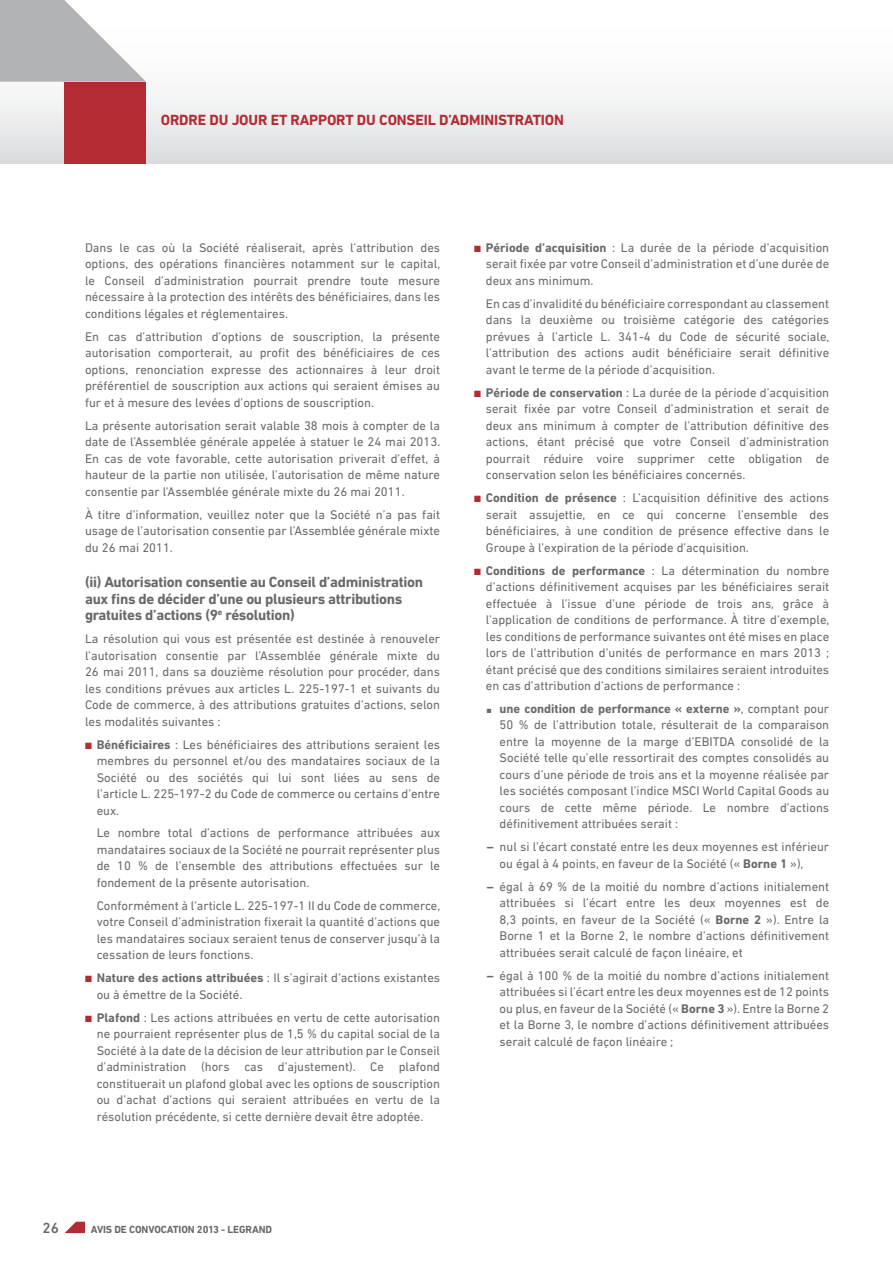
<style>
.page{position:relative;width:893px;height:1263px;background:#fff}
.page>*{position:absolute;margin:0;border:0;box-sizing:border-box;transform-origin:0 0}
.t1{font:700 15px/16.5px "DIN Next LT Pro";letter-spacing:-.02em;color:#69696c}
.t2{font:700 15px "DIN Next LT Pro";letter-spacing:-.01em;color:#b32b33}
.t3{font:500 15px "DIN Next LT Pro";color:#69696c}
.t4{font:12.75px/16.5px "DIN Next LT Pro";color:#69696c;text-align:justify}
.t5{font:700 10.5px "DIN Next LT Pro";letter-spacing:-.01em;color:#69696c}
.s1{color:#b32b33}
.s2{font-weight:700}
</style>
<div class="page">
<svg style="left:65px;top:1222px;width:20px;height:11px"></svg>
<div style="left:0;top:0;width:893px;height:163px;background:linear-gradient(to bottom,#fff,#e2e3e5)"></div>
<div style="left:64px;top:82px;width:82px;height:81px;background:#b32b33"></div>
<svg style="left:0;top:0;width:146px;height:82px"></svg>
<p class="t2" style="left:161px;top:114px;width:405px">ORDRE DU JOUR ET RAPPORT DU CONSEIL D’ADMINISTRATION</p>
<p class="t4" style="left:85px;top:240px;width:357px">Dans le cas où la Société réaliserait, après l’attribution des options, des opérations financières notamment sur le capital, le Conseil d’administration pourrait prendre toute mesure nécessaire à la protection des intérêts des bénéficiaires, dans les conditions légales et réglementaires.</p>
<p class="t4" style="left:85px;top:329px;width:357px">En cas d’attribution d’options de souscription, la présente autorisation comporterait, au profit des bénéficiaires de ces options, renonciation expresse des actionnaires à leur droit préférentiel de souscription aux actions qui seraient émises au fur et à mesure des levées d’options de souscription.</p>
<p class="t4" style="left:85px;top:418px;width:357px">La présente autorisation serait valable 38 mois à compter de la date de l’Assemblée générale appelée à statuer le 24 mai 2013.<br>En cas de vote favorable, cette autorisation priverait d’effet, à hauteur de la partie non utilisée, l’autorisation de même nature consentie par l’Assemblée générale mixte du 26 mai 2011.</p>
<p class="t4" style="left:85px;top:507px;width:357px">À titre d’information, veuillez noter que la Société n’a pas fait usage de l’autorisation consentie par l’Assemblée générale mixte du 26 mai 2011.</p>
<p class="t1" style="left:85px;top:575px;width:339px">(ii) Autorisation consentie au Conseil d’administration aux fins de décider d’une ou plusieurs attributions gratuites d’actions (9<sup>e</sup> résolution)</p>
<p class="t4" style="left:85px;top:632px;width:357px">La résolution qui vous est présentée est destinée à renouveler l’autorisation consentie par l’Assemblée générale mixte du 26 mai 2011, dans sa douzième résolution pour procéder, dans les conditions prévues aux articles L. 225-197-1 et suivants du Code de commerce, à des attributions gratuites d’actions, selon les modalités suivantes :</p>
<p class="t4" style="left:97px;top:737px;width:345px;text-indent:-12px"><span class="s1">■</span> <span class="s2">Bénéficiaires</span> : Les bénéficiaires des attributions seraient les membres du personnel et/ou des mandataires sociaux de la Société ou des sociétés qui lui sont liées au sens de l’article L. 225-197-2 du Code de commerce ou certains d’entre eux.</p>
<p class="t4" style="left:97px;top:826px;width:345px">Le nombre total d’actions de performance attribuées aux mandataires sociaux de la Société ne pourrait représenter plus de 10 % de l’ensemble des attributions effectuées sur le fondement de la présente autorisation.</p>
<p class="t4" style="left:97px;top:898px;width:345px">Conformément à l’article L. 225-197-1 II du Code de commerce, votre Conseil d’administration fixerait la quantité d’actions que les mandataires sociaux seraient tenus de conserver jusqu’à la cessation de leurs fonctions.</p>
<p class="t4" style="left:97px;top:971px;width:345px;text-indent:-12px"><span class="s1">■</span> <span class="s2">Nature des actions attribuées</span> : Il s’agirait d’actions existantes ou à émettre de la Société.</p>
<p class="t4" style="left:97px;top:1010px;width:345px;text-indent:-12px"><span class="s1">■</span> <span class="s2">Plafond</span> : Les actions attribuées en vertu de cette autorisation ne pourraient représenter plus de 1,5 % du capital social de la Société à la date de la décision de leur attribution par le Conseil d’administration (hors cas d’ajustement). Ce plafond constituerait un plafond global avec les options de souscription ou d’achat d’actions qui seraient attribuées en vertu de la résolution précédente, si cette dernière devait être adoptée.</p>
<p class="t4" style="left:486px;top:240px;width:345px;text-indent:-12px"><span class="s1">■</span> <span class="s2">Période d’acquisition</span> : La durée de la période d’acquisition serait fixée par votre Conseil d’administration et d’une durée de deux ans minimum.</p>
<p class="t4" style="left:486px;top:296px;width:345px">En cas d’invalidité du bénéficiaire correspondant au classement dans la deuxième ou troisième catégorie des catégories prévues à l’article L. 341-4 du Code de sécurité sociale, l’attribution des actions audit bénéficiaire serait définitive avant le terme de la période d’acquisition.</p>
<p class="t4" style="left:486px;top:385px;width:345px;text-indent:-12px"><span class="s1">■</span> <span class="s2">Période de conservation</span> : La durée de la période d’acquisition serait fixée par votre Conseil d’administration et serait de deux ans minimum à compter de l’attribution définitive des actions, étant précisé que votre Conseil d’administration pourrait réduire voire supprimer cette obligation de conservation selon les bénéficiaires concernés.</p>
<p class="t4" style="left:486px;top:491px;width:345px;text-indent:-12px"><span class="s1">■</span> <span class="s2">Condition de présence</span> : L’acquisition définitive des actions serait assujettie, en ce qui concerne l’ensemble des bénéficiaires, à une condition de présence effective dans le Groupe à l’expiration de la période d’acquisition.</p>
<p class="t4" style="left:486px;top:563px;width:345px;text-indent:-12px"><span class="s1">■</span> <span class="s2">Conditions de performance</span> : La détermination du nombre d’actions définitivement acquises par les bénéficiaires serait effectuée à l’issue d’une période de trois ans, grâce à l’application de conditions de performance. À titre d’exemple, les conditions de performance suivantes ont été mises en place lors de l’attribution d’unités de performance en mars 2013 ; étant précisé que des conditions similaires seraient introduites en cas d’attribution d’actions de performance :</p>
<p class="t4" style="left:500px;top:701px;width:331px;text-indent:-13px">■ <span class="s2">une condition de performance « externe »</span>, comptant pour 50 % de l’attribution totale, résulterait de la comparaison entre la moyenne de la marge d’EBITDA consolidé de la Société telle qu’elle ressortirait des comptes consolidés au cours d’une période de trois ans et la moyenne réalisée par les sociétés composant l’indice MSCI World Capital Goods au cours de cette même période. Le nombre d’actions définitivement attribuées serait :</p>
<p class="t4" style="left:500px;top:840px;width:331px;text-indent:-13px"><span class="s2">–</span> nul si l’écart constaté entre les deux moyennes est inférieur ou égal à 4 points, en faveur de la Société (« <span class="s2">Borne 1</span> »),</p>
<p class="t4" style="left:500px;top:879px;width:331px;text-indent:-13px"><span class="s2">–</span> égal à 69 % de la moitié du nombre d’actions initialement attribuées si l’écart entre les deux moyennes est de 8,3 points, en faveur de la Société (« <span class="s2">Borne 2</span> »). Entre la Borne 1 et la Borne 2, le nombre d’actions définitivement attribuées serait calculé de façon linéaire, et</p>
<p class="t4" style="left:500px;top:968px;width:331px;text-indent:-13px"><span class="s2">–</span> égal à 100 % de la moitié du nombre d’actions initialement attribuées si l’écart entre les deux moyennes est de 12 points ou plus, en faveur de la Société (« <span class="s2">Borne 3</span> »). Entre la Borne 2 et la Borne 3, le nombre d’actions définitivement attribuées serait calculé de façon linéaire ;</p>
<p class="t3" style="left:42px;top:1223px;width:18px">26</p>
<p class="t5" style="left:91px;top:1226px;width:183px">AVIS DE CONVOCATION 2013 - LEGRAND</p>
</div>
